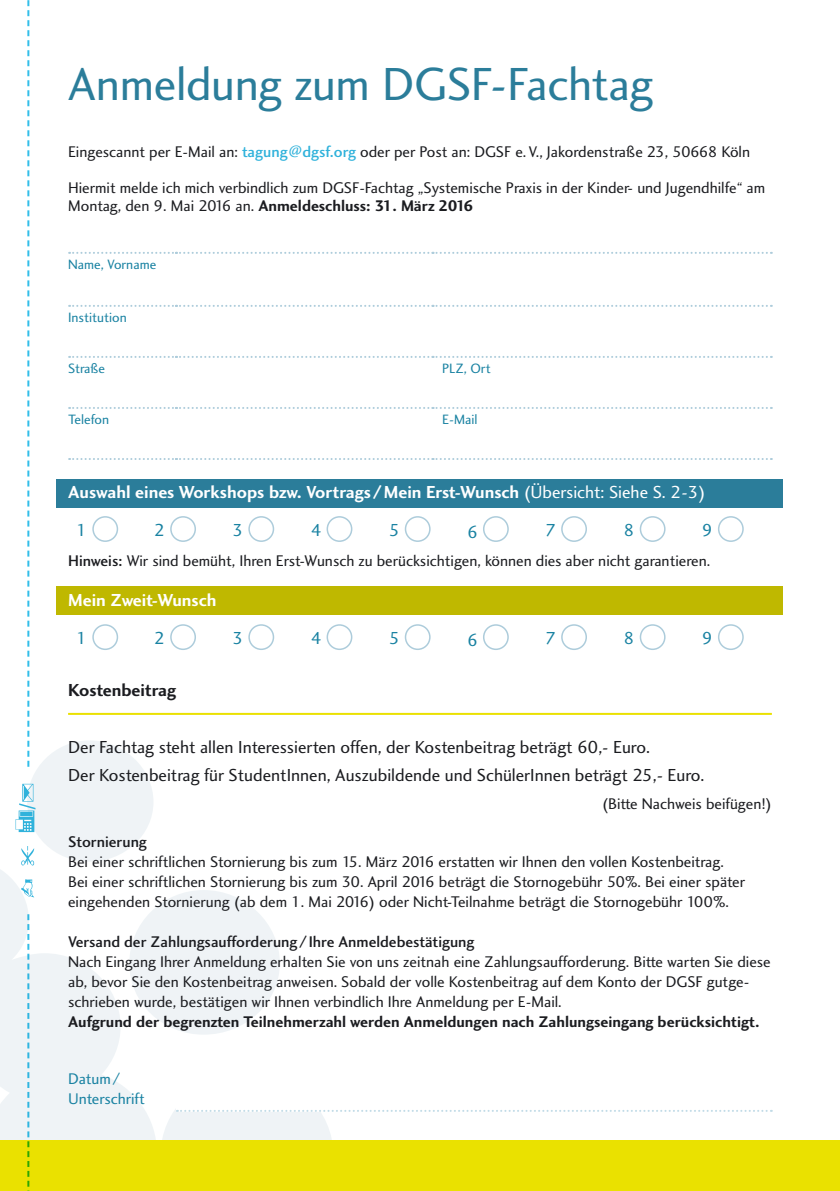
<style>
.page{position:relative;width:840px;height:1191px;background:#fff}
.page>*{position:absolute;margin:0;border:0;box-sizing:border-box;transform-origin:0 0}
.t1{font:48px "Charlotte Sans Book Plain";letter-spacing:-.01em;color:#2b7d9a}
.t2{font:18px/28.4px "Charlotte Sans Book Plain";color:#1b1c20}
.t3{font:18px "Charlotte Sans Bold Plain";color:#fff}
.t4{font:18px "Charlotte Sans Book Plain";color:#1982a2}
.t5{font:18px "Charlotte Sans Bold Plain";color:#1b1c20}
.t6{font:16px/20px "Charlotte Sans Book Plain";color:#1b1c20}
.t7{font:16px "Charlotte Sans Bold Plain";color:#1b1c20}
.t8{font:16px "Charlotte Sans Medium Plain";color:#1b1c20}
.t9{font:16px/20px "Charlotte Sans Book Plain";color:#1982a2}
.t10{font:14px "Charlotte Sans Book Plain";color:#1982a2}
.s1{font-family:"Charlotte Sans Medium Plain";color:#30b2db}
.s2{font-family:"Charlotte Sans Book Plain"}
.s3{font-family:"Charlotte Sans Medium Plain"}
</style>
<div class="page">
<svg style="left:0;top:858px;width:276px;height:282px"></svg>
<div style="left:129px;top:890px;width:151px;height:144px;background:#eff3f6;border-radius:50%"></div>
<div style="left:27px;top:740px;width:126px;height:121px;background:#eff3f6;border-radius:50%"></div>
<svg style="left:16px;top:784px;width:19px;height:113px"></svg>
<div style="left:0;top:1140px;width:839px;height:51px;background:#eae100"></div>
<div style="left:57px;top:586px;width:725px;height:29px;background:#bfb800"></div>
<div style="left:57px;top:479px;width:725px;height:28px;background:#2b7d9a"></div>
<svg style="left:27px;top:0;width:2px;height:766px"></svg>
<svg style="left:27px;top:914px;width:2px;height:277px"></svg>
<hr style="left:68px;top:713px;width:703px;height:2px;background:#eae100">
<svg style="left:69px;top:356px;width:702px;height:2px"></svg>
<svg style="left:69px;top:407px;width:702px;height:2px"></svg>
<svg style="left:69px;top:458px;width:702px;height:2px"></svg>
<svg style="left:69px;top:252px;width:702px;height:2px"></svg>
<svg style="left:69px;top:305px;width:702px;height:2px"></svg>
<div style="left:92px;top:516px;width:26px;height:26px;border:2px solid #adccdb;border-radius:50%"></div>
<div style="left:170px;top:516px;width:26px;height:26px;border:2px solid #adccdb;border-radius:50%"></div>
<div style="left:248px;top:516px;width:26px;height:26px;border:2px solid #adccdb;border-radius:50%"></div>
<div style="left:326px;top:516px;width:26px;height:26px;border:2px solid #adccdb;border-radius:50%"></div>
<div style="left:404px;top:516px;width:26px;height:26px;border:2px solid #adccdb;border-radius:50%"></div>
<div style="left:482px;top:516px;width:26px;height:26px;border:2px solid #adccdb;border-radius:50%"></div>
<div style="left:561px;top:516px;width:25px;height:26px;border:2px solid #adccdb;border-radius:50%"></div>
<div style="left:639px;top:516px;width:26px;height:26px;border:2px solid #adccdb;border-radius:50%"></div>
<div style="left:717px;top:516px;width:26px;height:26px;border:2px solid #adccdb;border-radius:50%"></div>
<div style="left:92px;top:624px;width:26px;height:26px;border:2px solid #adccdb;border-radius:50%"></div>
<div style="left:170px;top:624px;width:26px;height:26px;border:2px solid #adccdb;border-radius:50%"></div>
<div style="left:248px;top:624px;width:26px;height:26px;border:2px solid #adccdb;border-radius:50%"></div>
<div style="left:326px;top:624px;width:26px;height:26px;border:2px solid #adccdb;border-radius:50%"></div>
<div style="left:404px;top:624px;width:26px;height:26px;border:2px solid #adccdb;border-radius:50%"></div>
<div style="left:482px;top:624px;width:26px;height:26px;border:2px solid #adccdb;border-radius:50%"></div>
<div style="left:561px;top:624px;width:25px;height:26px;border:2px solid #adccdb;border-radius:50%"></div>
<div style="left:639px;top:624px;width:26px;height:26px;border:2px solid #adccdb;border-radius:50%"></div>
<div style="left:717px;top:624px;width:26px;height:26px;border:2px solid #adccdb;border-radius:50%"></div>
<div style="left:176px;top:1065px;width:595px;height:45px;background:#fff"></div>
<svg style="left:160px;top:1073px;width:611px;height:67px"></svg>
<h1 class="t1" style="left:68px;top:57px;width:586px">Anmeldung zum DGSF-Fachtag</h1>
<p class="t6" style="left:68px;top:142px;width:683px">Eingescannt per E-Mail an: <span class="s1">tagung@dgsf.org</span> oder per Post an: DGSF e.V., Jakordenstraße 23, 50668 Köln</p>
<p class="t6" style="left:68px;top:178px;width:698px">Hiermit melde ich mich verbindlich zum DGSF-Fachtag „Systemische Praxis in der Kinder- und Jugendhilfe“ am</p>
<p class="t7" style="left:68px;top:196px;width:406px"><span class="s2">Montag, den 9. Mai 2016 an.</span> Anmeldeschluss: 31. März 2016</p>
<p class="t10" style="left:68px;top:256px;width:90px">Name, Vorname</p>
<p class="t10" style="left:68px;top:309px;width:60px">Institution</p>
<p class="t10" style="left:68px;top:360px;width:39px">Straße</p>
<p class="t10" style="left:442px;top:360px;width:50px">PLZ, Ort</p>
<p class="t10" style="left:68px;top:411px;width:42px">Telefon</p>
<p class="t10" style="left:442px;top:411px;width:37px">E-Mail</p>
<p class="t3" style="left:68px;top:482px;width:638px">Auswahl eines Workshops bzw. Vortrags /Mein Erst-Wunsch <span class="s2">(Übersicht: Siehe S. 2-3)</span></p>
<p class="t4" style="left:76px;top:520px;width:12px">1</p>
<p class="t4" style="left:154px;top:520px;width:12px">2</p>
<p class="t4" style="left:232px;top:520px;width:12px">3</p>
<p class="t4" style="left:310px;top:520px;width:12px">4</p>
<p class="t4" style="left:388px;top:520px;width:12px">5</p>
<p class="t4" style="left:467px;top:522px;width:12px">6</p>
<p class="t4" style="left:545px;top:520px;width:12px">7</p>
<p class="t4" style="left:623px;top:520px;width:12px">8</p>
<p class="t4" style="left:701px;top:520px;width:12px">9</p>
<p class="t6" style="left:68px;top:551px;width:643px"><span class="s3">Hinweis:</span> Wir sind bemüht, Ihren Erst-Wunsch zu berücksichtigen, können dies aber nicht garantieren.</p>
<p class="t3" style="left:68px;top:590px;width:150px">Mein Zweit-Wunsch</p>
<p class="t4" style="left:76px;top:628px;width:12px">1</p>
<p class="t4" style="left:154px;top:628px;width:12px">2</p>
<p class="t4" style="left:232px;top:628px;width:12px">3</p>
<p class="t4" style="left:310px;top:628px;width:12px">4</p>
<p class="t4" style="left:388px;top:628px;width:12px">5</p>
<p class="t4" style="left:467px;top:630px;width:12px">6</p>
<p class="t4" style="left:545px;top:628px;width:12px">7</p>
<p class="t4" style="left:623px;top:628px;width:12px">8</p>
<p class="t4" style="left:701px;top:628px;width:12px">9</p>
<p class="t5" style="left:68px;top:679px;width:109px">Kostenbeitrag</p>
<p class="t2" style="left:68px;top:733px;width:637px">Der Fachtag steht allen Interessierten offen, der Kostenbeitrag beträgt 60,- Euro.<br>Der Kostenbeitrag für StudentInnen, Auszubildende und SchülerInnen beträgt 25,- Euro.</p>
<p class="t6" style="left:601px;top:794px;width:171px">(Bitte Nachweis beifügen!)</p>
<p class="t8" style="left:68px;top:833px;width:80px">Stornierung</p>
<p class="t6" style="left:68px;top:852px;width:678px">Bei einer schriftlichen Stornierung bis zum 15. März 2016 erstatten wir Ihnen den vollen Kostenbeitrag.<br>Bei einer schriftlichen Stornierung bis zum 30. April 2016 beträgt die Stornogebühr 50%. Bei einer später eingehenden Stornierung (ab dem 1. Mai 2016) oder Nicht-Teilnahme beträgt die Stornogebühr 100%.</p>
<p class="t8" style="left:68px;top:933px;width:407px">Versand der Zahlungsaufforderung / Ihre Anmeldebestätigung</p>
<p class="t6" style="left:68px;top:952px;width:703px">Nach Eingang Ihrer Anmeldung erhalten Sie von uns zeitnah eine Zahlungsaufforderung. Bitte warten Sie diese ab, bevor Sie den Kostenbeitrag anweisen. Sobald der volle Kostenbeitrag auf dem Konto der DGSF gutge&shy;schrieben wurde, bestätigen wir Ihnen verbindlich Ihre Anmeldung per E-Mail.</p>
<p class="t7" style="left:68px;top:1012px;width:692px">Aufgrund der begrenzten Teilnehmerzahl werden Anmeldungen nach Zahlungseingang berücksichtigt.</p>
<p class="t9" style="left:68px;top:1068px;width:78px">Datum/<br>Unterschrift</p>
</div>
